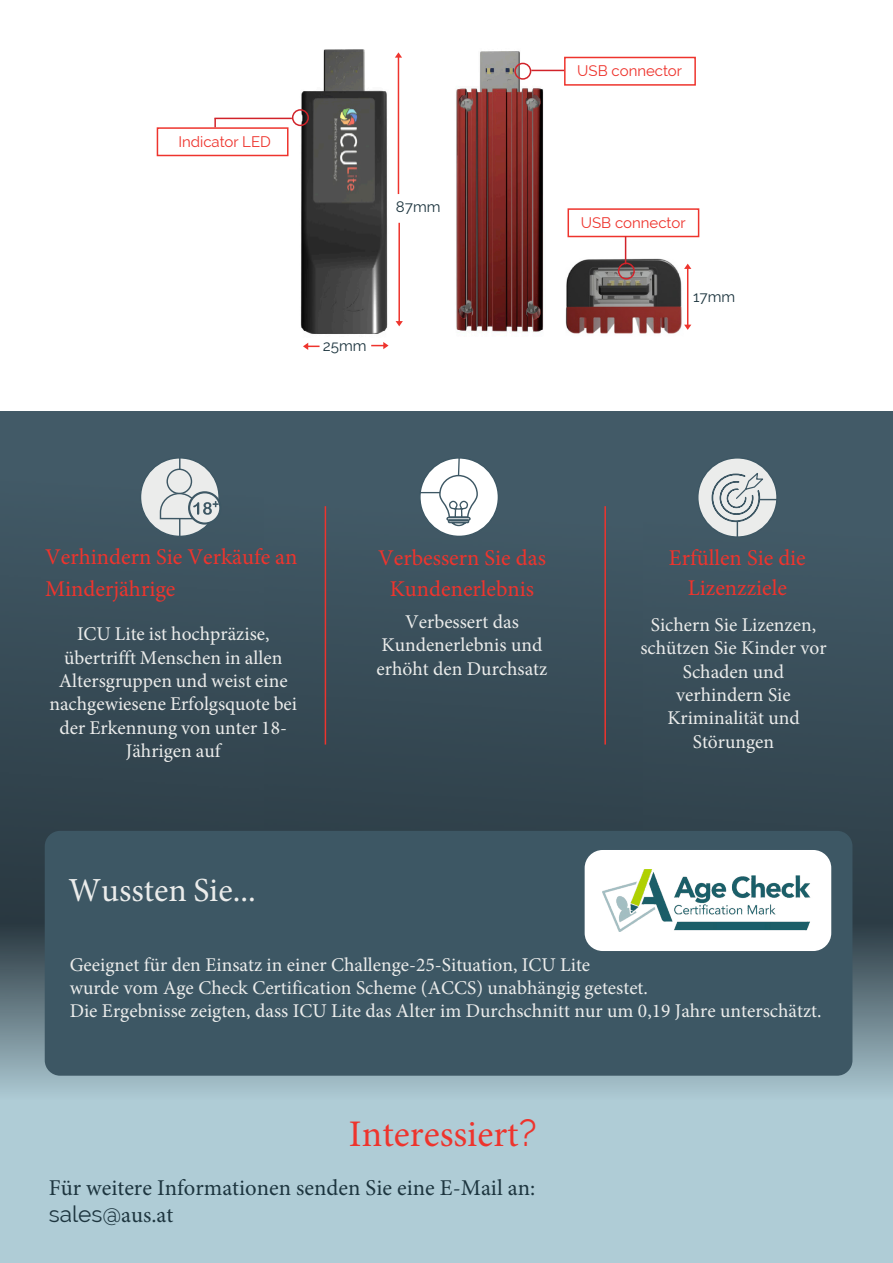
<style>
.page{position:relative;width:893px;height:1263px;background:#fff}
.page>*{position:absolute;margin:0;border:0;box-sizing:border-box;transform-origin:0 0}
.t1{font:37.65px "Minion Pro";color:#ee342d}
.t2{font:33.75px "Minion Pro";color:#ebeceb}
.t3{font:22.65px "Minion Pro";color:#1d353f}
.t4{font:22.65px "Raleway";color:#1d353f}
.t5{font:22.5px/31.8px "Minion Pro";color:#ee342d;text-align:center}
.t6{font:19.5px/23.4px "Minion Pro";color:#ebeceb;text-align:center}
.t7{font:15px "Raleway";color:#ee342d}
.t8{font:15px "Raleway";color:#1d353f}
.s1{font-family:"Raleway"}
.s2{font-family:"Minion Pro"}
</style>
<div class="page">
<img style="left:0;top:411px;width:893px;height:512px">
<div style="left:698px;top:458px;width:79px;height:79px;background:#ebeceb;border-radius:50%"></div>
<svg style="left:711px;top:470px;width:67px;height:67px"></svg>
<div style="left:141px;top:458px;width:78px;height:78px;background:#ebeceb;border-radius:50%"></div>
<svg style="left:179px;top:457px;width:1px;height:12px"></svg>
<div style="left:166px;top:469px;width:26px;height:25px;border:1px solid #3d5764;border-radius:50%"></div>
<div style="left:188px;top:491px;width:33px;height:34px;border:2px solid #3d5764;border-radius:50%"></div>
<svg style="left:159px;top:492px;width:60px;height:44px"></svg>
<div style="left:420px;top:458px;width:78px;height:78px;background:#fff;border-radius:50%"></div>
<svg style="left:419px;top:456px;width:60px;height:71px"></svg>
<div style="left:0;top:1123px;width:893px;height:140px;background:#afccd6"></div>
<svg style="left:0;top:923px;width:893px;height:200px;background:#98b3bc"></svg>
<img style="left:285px;top:49px;width:115px;height:294px">
<img style="left:456px;top:51px;width:100px;height:282px">
<img style="left:565px;top:253px;width:124px;height:81px">
<div style="left:157px;top:127px;width:131px;height:29px;border:2px solid #ee342d"></div>
<hr style="left:214px;top:118px;width:78px;height:1px;background:#d1232a">
<svg style="left:214px;top:118px;width:2px;height:9px"></svg>
<div style="left:292px;top:109px;width:17px;height:17px;border:2px solid #d1232a;border-radius:50%"></div>
<div style="left:564px;top:57px;width:132px;height:29px;border:2px solid #ee342d"></div>
<div style="left:567px;top:208px;width:132px;height:29px;border:2px solid #ee342d"></div>
<div style="left:618px;top:263px;width:17px;height:17px;border:2px solid #d1232a;border-radius:50%"></div>
<div style="left:514px;top:63px;width:17px;height:17px;border:2px solid #d1232a;border-radius:50%"></div>
<hr style="left:531px;top:70px;width:33px;height:1px;background:#d1232a">
<svg style="left:625px;top:236px;width:1px;height:28px"></svg>
<svg style="left:303px;top:343px;width:17px;height:7px"></svg>
<svg style="left:371px;top:342px;width:18px;height:7px"></svg>
<hr style="left:398px;top:56px;width:1px;height:138px;background:#ee342d">
<svg style="left:395px;top:52px;width:7px;height:6px"></svg>
<hr style="left:398px;top:223px;width:2px;height:101px;background:#ee342d">
<svg style="left:396px;top:321px;width:7px;height:5px"></svg>
<svg style="left:684px;top:325px;width:7px;height:5px"></svg>
<hr style="left:687px;top:267px;width:1px;height:59px;background:#ee342d">
<svg style="left:684px;top:264px;width:7px;height:5px"></svg>
<div style="left:45px;top:831px;width:807px;height:245px;background:#3d5764;border-radius:15px"></div>
<div style="left:585px;top:850px;width:246px;height:101px;background:#fff;border-radius:18px"></div>
<img style="left:603px;top:869px;width:208px;height:63px">
<hr style="left:325px;top:506px;width:1px;height:238px;background:#ee342d">
<hr style="left:604px;top:506px;width:2px;height:238px;background:#ee342d">
<p class="t7" style="left:178px;top:133px;width:94px">Indicator LED</p>
<p class="t8" style="left:396px;top:198px;width:46px">87mm</p>
<p class="t8" style="left:323px;top:337px;width:45px">25mm</p>
<p class="t7" style="left:577px;top:62px;width:106px">USB connector</p>
<p class="t7" style="left:581px;top:214px;width:106px">USB connector</p>
<p class="t8" style="left:693px;top:288px;width:43px">17mm</p>
<p class="t5" style="left:45px;top:541px;width:254px;text-align:left">Verhindern Sie Verkäufe an<br>Minderjährige</p>
<p class="t6" style="left:49px;top:622px;width:249px">ICU Lite ist hochpräzise, übertrifft Menschen in allen<br>Altersgruppen und weist eine nachgewiesene Erfolgsquote bei der Erkennung von unter 18-<br>Jährigen auf</p>
<h2 class="t2" style="left:68px;top:868px;width:189px">Wussten Sie...</h2>
<p class="t5" style="left:378px;top:541px;width:169px">Verbessern Sie das<br>Kundenerlebnis</p>
<p class="t6" style="left:377px;top:610px;width:172px">Verbessert das<br>Kundenerlebnis und erhöht den Durchsatz</p>
<p class="t5" style="left:669px;top:542px;width:138px;line-height:30px">Erfüllen Sie die<br>Lizenzziele</p>
<p class="t6" style="left:640px;top:613px;width:188px">Sichern Sie Lizenzen, schützen Sie Kinder vor<br>Schaden und verhindern Sie<br>Kriminalität und<br>Störungen</p>
<p class="t6" style="left:70px;top:953px;width:753px;text-align:left">Geeignet für den Einsatz in einer Challenge-25-Situation, ICU Lite<br>wurde vom Age Check Certification Scheme (ACCS) unabhängig getestet.<br>Die Ergebnisse zeigten, dass ICU Lite das Alter im Durchschnitt nur um 0,19 Jahre unterschätzt.</p>
<h1 class="t1" style="left:349px;top:1109px;width:189px">Interessiert<span class="s1">?</span></h1>
<p class="t3" style="left:49px;top:1172px;width:488px">Für weitere Informationen senden Sie eine E-Mail an:</p>
<p class="t4" style="left:49px;top:1201px;width:126px">sales@<span class="s2">aus.at</span></p>
</div>
